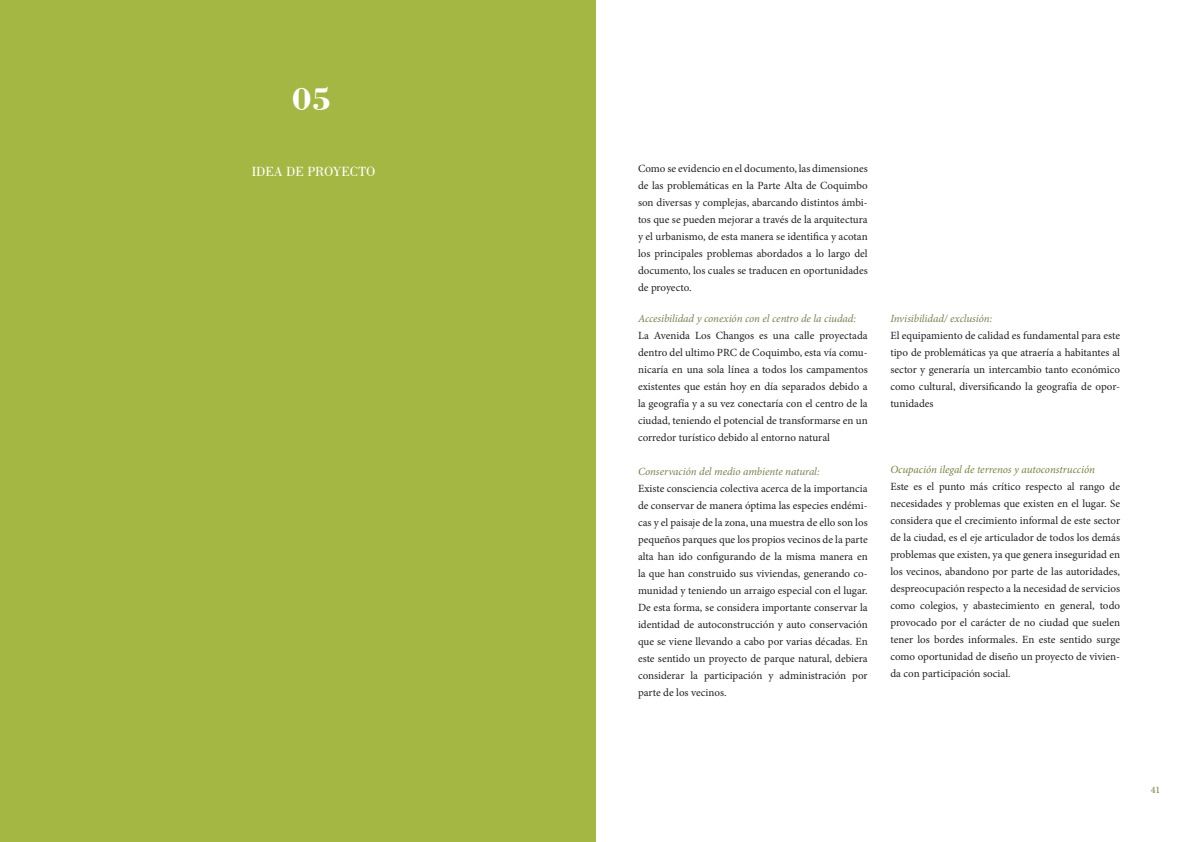
<style>
.page{position:relative;width:1191px;height:842px;background:#fff}
.page>*{position:absolute;margin:0;border:0;box-sizing:border-box;transform-origin:0 0}
.t1{font:700 33px "Bodoni BT";color:#fff}
.t2{font:14px "Bodoni BT";color:#fff}
.t3{font:11px/17px "Minion Pro";color:#231f20;text-align:justify}
.t4{font:italic 11px "Minion Pro";letter-spacing:-.005em;color:#78824c}
.t5{font:italic 11px "Minion Pro";letter-spacing:-.005em;color:#74843c}
.t6{font:10px "Minion Pro";color:#74843c}
</style>
<div class="page">
<div style="left:0;top:0;width:595px;height:842px;background:#a4b743"></div>
<p class="t1" style="left:292px;top:79px;width:41px">05</p>
<p class="t2" style="left:252px;top:163px;width:125px">IDEA DE PROYECTO</p>
<p class="t3" style="left:638px;top:160px;width:231px">Como se evidencio en el documento, las dimensiones de las problemáticas en la Parte Alta de Coquimbo son diversas y complejas, abarcando distintos ámbi&shy;tos que se pueden mejorar a través de la arquitectura y el urbanismo, de esta manera se identifica y acotan los principales problemas abordados a lo largo del documento, los cuales se traducen en oportunidades de proyecto.</p>
<p class="t4" style="left:638px;top:311px;width:219px">Accesibilidad y conexión con el centro de la ciudad:</p>
<p class="t3" style="left:638px;top:327px;width:231px">La Avenida Los Changos es una calle proyectada dentro del ultimo PRC de Coquimbo, esta vía comu&shy;nicaría en una sola línea a todos los campamentos existentes que están hoy en día separados debido a la geografía y a su vez conectaría con el centro de la ciudad, teniendo el potencial de transformarse en un corredor turístico debido al entorno natural</p>
<p class="t4" style="left:638px;top:464px;width:183px">Conservación del medio ambiente natural:</p>
<p class="t3" style="left:638px;top:480px;width:231px">Existe consciencia colectiva acerca de la importancia de conservar de manera óptima las especies endémi&shy;cas y el paisaje de la zona, una muestra de ello son los pequeños parques que los propios vecinos de la parte alta han ido configurando de la misma manera en la que han construido sus viviendas, generando co&shy;munidad y teniendo un arraigo especial con el lugar.<br>De esta forma, se considera importante conservar la identidad de autoconstrucción y auto conservación que se viene llevando a cabo por varias décadas. En este sentido un proyecto de parque natural, debiera considerar la participación y administración por parte de los vecinos.</p>
<p class="t4" style="left:890px;top:311px;width:103px">Invisibilidad/ exclusión:</p>
<p class="t3" style="left:890px;top:327px;width:231px">El equipamiento de calidad es fundamental para este tipo de problemáticas ya que atraería a habitantes al sector y generaría un intercambio tanto económico como cultural, diversificando la geografía de opor&shy;tunidades</p>
<p class="t5" style="left:890px;top:462px;width:206px">Ocupación ilegal de terrenos y autoconstrucción</p>
<p class="t3" style="left:890px;top:478px;width:231px">Este es el punto más crítico respecto al rango de necesidades y problemas que existen en el lugar. Se considera que el crecimiento informal de este sector de la ciudad, es el eje articulador de todos los demás problemas que existen, ya que genera inseguridad en los vecinos, abandono por parte de las autoridades, despreocupación respecto a la necesidad de servicios como colegios, y abastecimiento en general, todo provocado por el carácter de no ciudad que suelen tener los bordes informales. En este sentido surge como oportunidad de diseño un proyecto de vivien&shy;da con participación social.</p>
<p class="t6" style="left:1150px;top:783px;width:11px">41</p>
</div>
